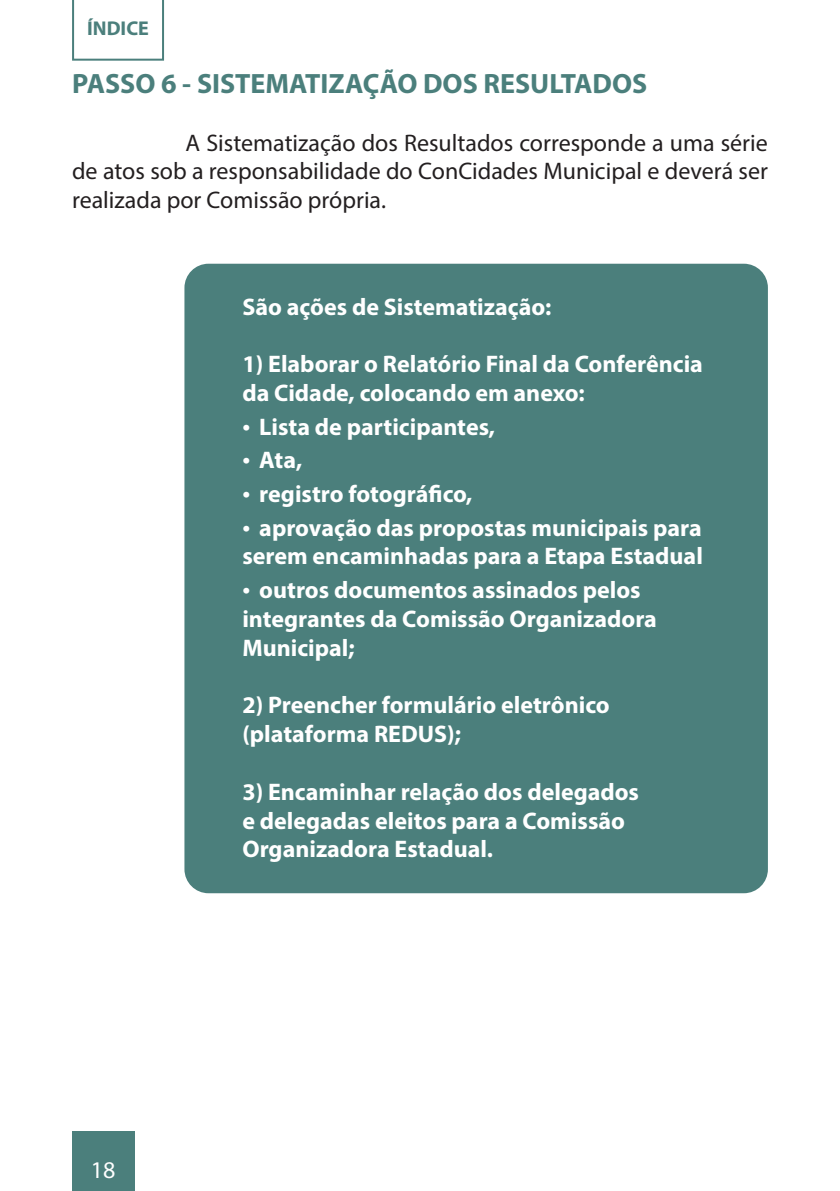
<style>
.page{position:relative;width:840px;height:1191px;background:#fff}
.page>*{position:absolute;margin:0;border:0;box-sizing:border-box;transform-origin:0 0}
.SUB_TÍTULO{font:700 28px "Myriad Pro";color:#4b7f7c}
.TEXTO_12_-_GERAL{font:700 24px/28.8px "Myriad Pro";color:#fff}
.TEXTO_12_-_GERAL-2{font:24px/28.8px "Myriad Pro";color:#231f20;text-align:justify}
.t1{font:24px "Myriad Pro";color:#fff}
.TEXTO_12_-_GERAL-3{font:700 20px "Myriad Pro";color:#4b7f7c}
.s1{font-weight:400;font-size:28px}
</style>
<div class="page">
<div style="left:72px;top:1131px;width:62px;height:60px;background:#4b7f7c"></div>
<div style="left:184px;top:264px;width:583px;height:629px;background:#4b7f7c;border-radius:24px"></div>
<svg style="left:72px;top:0;width:92px;height:61px"></svg>
<p class="TEXTO_12_-_GERAL-3" style="left:87px;top:15px;width:63px">ÍNDICE</p>
<p class="SUB_TÍTULO" style="left:72px;top:65px;width:576px">PASSO 6 - SISTEMATIZAÇÃO DOS RESULTADOS</p>
<p class="TEXTO_12_-_GERAL-2" style="left:72px;top:128px;width:697px;text-indent:113px">A Sistematização dos Resultados corresponde a uma série de atos sob a responsabilidade do ConCidades Municipal e deverá ser realizada por Comissão própria.</p>
<p class="t1" style="left:91px;top:1154px;width:26px">18</p>
<p class="TEXTO_12_-_GERAL" style="left:242px;top:291px;width:310px">São ações de Sistematização:</p>
<p class="TEXTO_12_-_GERAL" style="left:242px;top:349px;width:462px">1) Elaborar o Relatório Final da Conferência da Cidade, colocando em anexo:</p>
<p class="TEXTO_12_-_GERAL" style="left:242px;top:411px;width:254px"><span class="s1">•</span> Lista de participantes,</p>
<p class="TEXTO_12_-_GERAL" style="left:242px;top:445px;width:61px"><span class="s1">•</span> Ata,</p>
<p class="TEXTO_12_-_GERAL" style="left:242px;top:479px;width:231px"><span class="s1">•</span> registro fotográfico,</p>
<p class="TEXTO_12_-_GERAL" style="left:242px;top:512px;width:462px"><span class="s1">•</span> aprovação das propostas municipais para serem encaminhadas para a Etapa Estadual</p>
<p class="TEXTO_12_-_GERAL" style="left:242px;top:575px;width:416px"><span class="s1">•</span> outros documentos assinados pelos integrantes da Comissão Organizadora<br>Municipal;</p>
<p class="TEXTO_12_-_GERAL" style="left:242px;top:690px;width:369px">2) Preencher formulário eletrônico (plataforma REDUS);</p>
<p class="TEXTO_12_-_GERAL" style="left:242px;top:776px;width:398px">3) Encaminhar relação dos delegados e delegadas eleitos para a Comissão<br>Organizadora Estadual.</p>
</div>
